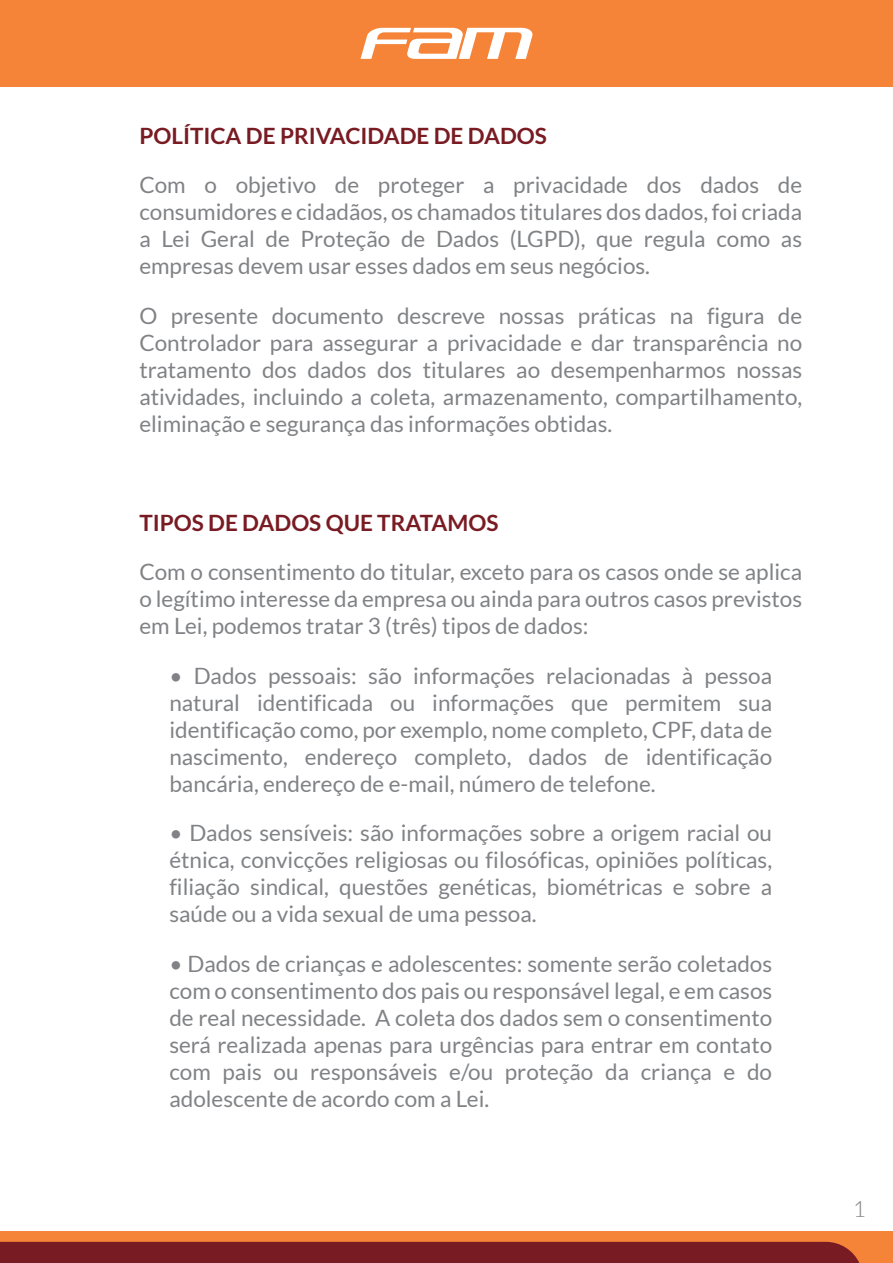
<style>
.page{position:relative;width:893px;height:1263px;background:#fff}
.page>*{position:absolute;margin:0;border:0;box-sizing:border-box;transform-origin:0 0}
.t1{font:22.5px/27px "Lato";color:#808285;text-align:justify}
.t2{font:700 22.5px "Lato";color:#791b22}
.t3{font:300 22.5px "Lato";color:#808285}
</style>
<div class="page">
<div style="left:0;top:1231px;width:893px;height:32px;background:#f58438"></div>
<div style="left:0;top:1242px;width:859px;height:21px;background:#791b22"></div>
<div style="left:0;top:0;width:893px;height:87px;background:#f58438"></div>
<svg style="left:360px;top:28px;width:172px;height:31px"></svg>
<p class="t2" style="left:139px;top:123px;width:409px">POLÍTICA DE PRIVACIDADE DE DADOS</p>
<p class="t1" style="left:139px;top:171px;width:664px">Com o objetivo de proteger a privacidade dos dados de consumidores e cidadãos, os chamados titulares dos dados, foi criada a Lei Geral de Proteção de Dados (LGPD), que regula como as empresas devem usar esses dados em seus negócios.</p>
<p class="t1" style="left:139px;top:302px;width:664px">O presente documento descreve nossas práticas na figura de Controlador para assegurar a privacidade e dar transparência no tratamento dos dados dos titulares ao desempenharmos nossas atividades, incluindo a coleta, armazenamento, compartilhamento, eliminação e segurança das informações obtidas.</p>
<p class="t2" style="left:139px;top:510px;width:361px">TIPOS DE DADOS QUE TRATAMOS</p>
<p class="t1" style="left:139px;top:558px;width:664px">Com o consentimento do titular, exceto para os casos onde se aplica o legítimo interesse da empresa ou ainda para outros casos previstos em Lei, podemos tratar 3 (três) tipos de dados:</p>
<p class="t1" style="left:169px;top:662px;width:604px">• Dados pessoais: são informações relacionadas à pessoa natural identificada ou informações que permitem sua identificação como, por exemplo, nome completo, CPF, data de nascimento, endereço completo, dados de identificação bancária, endereço de e-mail, número de telefone.</p>
<p class="t1" style="left:169px;top:819px;width:604px">• Dados sensíveis: são informações sobre a origem racial ou étnica, convicções religiosas ou filosóficas, opiniões políticas, filiação sindical, questões genéticas, biométricas e sobre a saúde ou a vida sexual de uma pessoa.</p>
<p class="t1" style="left:169px;top:950px;width:604px">• Dados de crianças e adolescentes: somente serão coletados com o consentimento dos pais ou responsável legal, e em casos de real necessidade. A coleta dos dados sem o consentimento será realizada apenas para urgências para entrar em contato com pais ou responsáveis e/ou proteção da criança e do adolescente de acordo com a Lei.</p>
<p class="t3" style="left:853px;top:1197px;width:15px">1</p>
</div>
